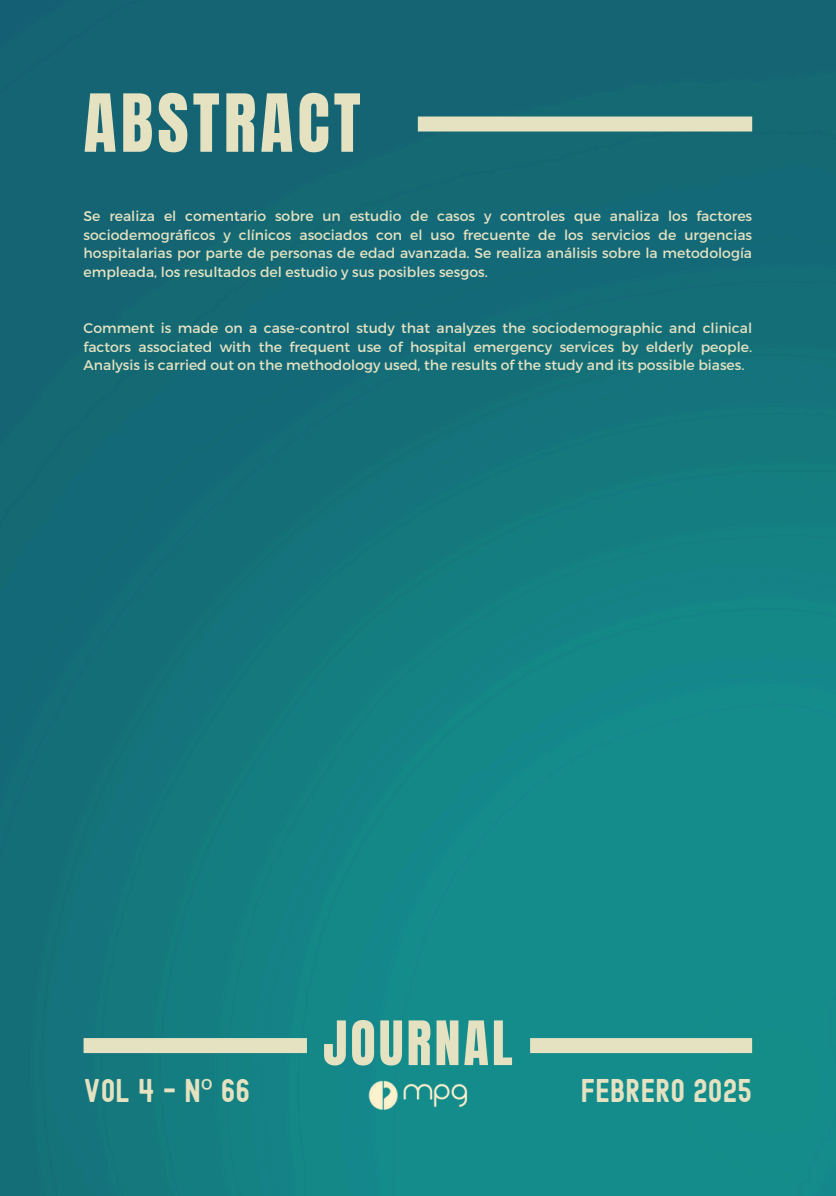
<style>
.page{position:relative;width:836px;height:1196px;background:#fff}
.page>*{position:absolute;margin:0;border:0;box-sizing:border-box;transform-origin:0 0}
.t1{font:68px "Anton";letter-spacing:.06em;color:#e4e2c1}
.t2{font:52px "Anton";letter-spacing:.06em;color:#e4e2c1}
.t3{font:32px "Edmund";color:#e4e2c1}
.t4{font:14px/18.6px "Montserrat";color:#e4e2c1;text-align:justify}
.s1{font-family:"Noto Sans"}
</style>
<div class="page">
<img style="left:0;top:0;width:836px;height:1195px">
<div style="left:84px;top:1038px;width:223px;height:15px;background:#e4e2c1"></div>
<div style="left:530px;top:1038px;width:222px;height:15px;background:#e4e2c1"></div>
<div style="left:418px;top:116px;width:334px;height:15px;background:#e4e2c1"></div>
<img style="left:367px;top:1079px;width:101px;height:33px">
<p class="t1" style="left:84px;top:74px;width:278px">ABSTRACT</p>
<p class="t4" style="left:84px;top:206px;width:670px">Se realiza el comentario sobre un estudio de casos y controles que analiza los factores sociodemográficos y clínicos asociados con el uso frecuente de los servicios de urgencias hospitalarias por parte de personas de edad avanzada. Se realiza análisis sobre la metodología empleada, los resultados del estudio y sus posibles sesgos.</p>
<p class="t4" style="left:84px;top:318px;width:670px">Comment is made on a case-control study that analyzes the sociodemographic and clinical factors associated with the frequent use of hospital emergency services by elderly people.<br>Analysis is carried out on the methodology used, the results of the study and its possible biases.</p>
<h1 class="t2" style="left:323px;top:1005px;width:191px">JOURNAL</h1>
<p class="t3" style="left:84px;top:1076px;width:168px">VOL 4 - N<span class="s1">º</span> 66</p>
<h3 class="t3" style="left:580px;top:1076px;width:173px">FEBRERO 2025</h3>
</div>
